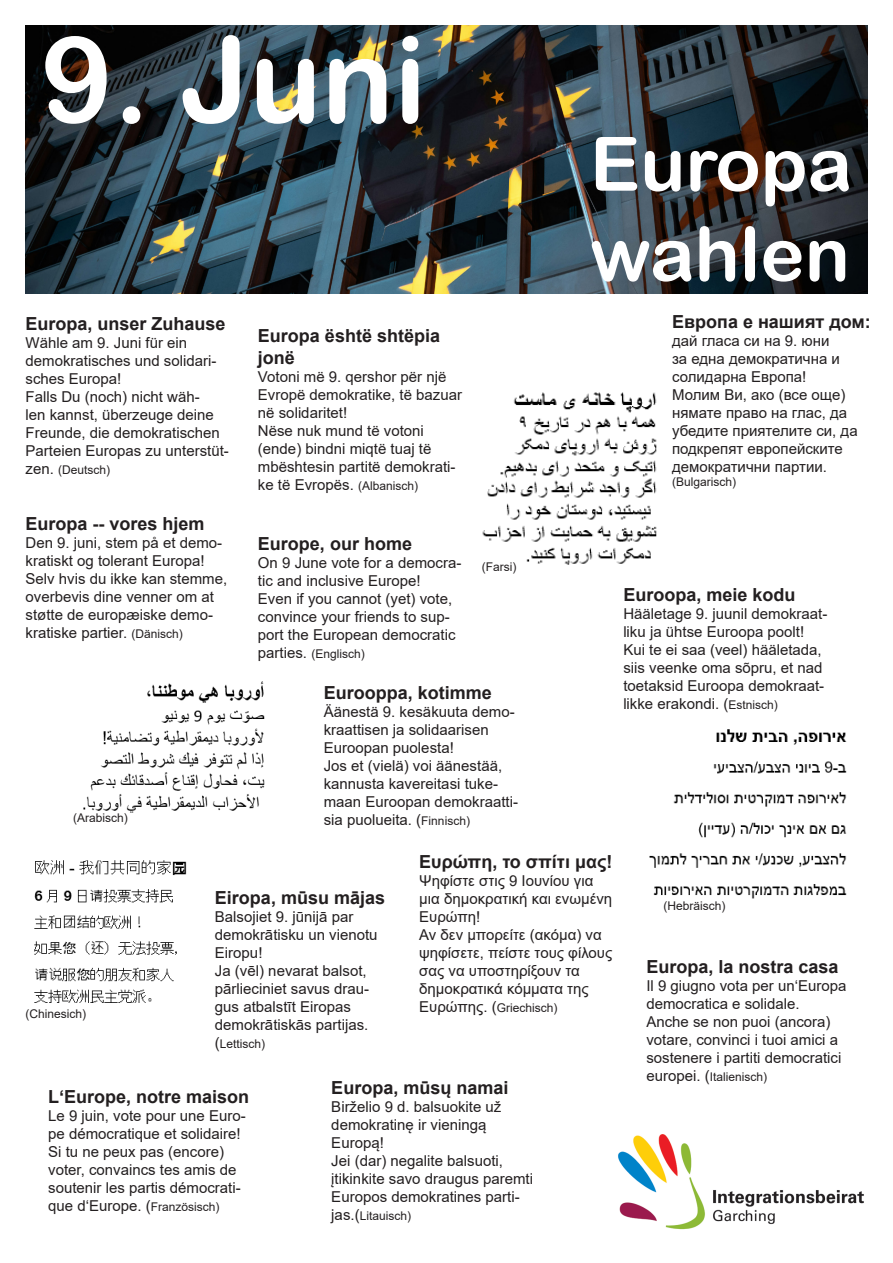
<style>
.page{position:relative;width:893px;height:1263px;background:#fff}
.page>*{position:absolute;margin:0;border:0;box-sizing:border-box;transform-origin:0 0}
.t1{font:120px "Arial Rounded MT Bold";color:#fff}
.t2{font:75px/90px "Arial Rounded MT Bold";color:#fff}
.t3{font:700 18px/21.6px "Arial";color:#231f20}
.t4{font:15px/18px "Arial";color:#231f20}
.t5{font:12px "Arial";color:#231f20}
.s1{font-size:15px}
.s2{font-size:12px}
</style>
<div class="page">
<img style="left:26px;top:26px;width:841px;height:267px">
<img style="left:618px;top:1134px;width:246px;height:96px">
<img style="left:83px;top:681px;width:182px;height:132px">
<img style="left:34px;top:860px;width:153px;height:143px">
<img style="left:482px;top:392px;width:175px;height:173px">
<img style="left:649px;top:729px;width:198px;height:170px">
<h1 class="t1" style="left:41px;top:9px;width:387px">9. Juni</h1>
<p class="t3" style="left:26px;top:313px;width:202px">Europa, unser Zuhause</p>
<p class="t4" style="left:26px;top:334px;width:205px">Wähle am 9. Juni für ein demokratisches und solidari&shy;sches Europa!<br>Falls Du (noch) nicht wäh-<br>len kannst, überzeuge deine<br>Freunde, die demokratischen<br>Parteien Europas zu unterstüt-</p>
<p class="t5" style="left:26px;top:461px;width:86px"><span class="s1">zen.</span> (Deutsch)</p>
<p class="t3" style="left:26px;top:513px;width:181px">Europa -- vores hjem</p>
<p class="t4" style="left:26px;top:533px;width:203px">Den 9. juni, stem på et demo&shy;kratiskt og tolerant Europa!<br>Selv hvis du ikke kan stemme, overbevis dine venner om at støtte de europæiske demo&shy;kratiske partier. <span class="s2">(Dänisch)</span></p>
<p class="t5" style="left:73px;top:809px;width:56px">(Arabisch)</p>
<p class="t3" style="left:258px;top:325px;width:184px">Europa është shtëpia jonë</p>
<p class="t4" style="left:258px;top:367px;width:206px">Votoni më 9. qershor për një<br>Evropë demokratike, të bazuar në solidaritet!<br>Nëse nuk mund të votoni (ende) bindni miqtë tuaj të mbështesin partitë demokrati&shy;ke të Evropës. <span class="s2">(Albanisch)</span></p>
<p class="t3" style="left:258px;top:533px;width:156px">Europe, our home</p>
<p class="t4" style="left:258px;top:554px;width:205px">On 9 June vote for a democra&shy;tic and inclusive Europe!<br>Even if you cannot (yet) vote, convince your friends to sup&shy;port the European democratic</p>
<p class="t5" style="left:258px;top:645px;width:108px"><span class="s1">parties.</span> (Englisch)</p>
<p class="t5" style="left:482px;top:558px;width:36px">(Farsi)</p>
<p class="t3" style="left:324px;top:682px;width:170px">Eurooppa, kotimme</p>
<p class="t4" style="left:324px;top:702px;width:196px">Äänestä 9. kesäkuuta demo&shy;kraattisen ja solidaarisen<br>Euroopan puolesta!<br>Jos et (vielä) voi äänestää, kannusta kavereitasi tuke&shy;maan Euroopan demokraatti&shy;sia puolueita. (<span class="s2">Finnisch)</span></p>
<h2 class="t2" style="left:590px;top:118px;width:264px">Europa wahlen</h2>
<p class="t3" style="left:672px;top:311px;width:200px">Европа е нашият дом:</p>
<p class="t4" style="left:672px;top:331px;width:187px">дай гласа си на 9. юни<br>за една демократична и солидарна Европа!<br>Молим Ви, ако (все още) нямате право на глас, да убедите приятелите си, да подкрепят европейските демократични партии.</p>
<p class="t5" style="left:672px;top:473px;width:66px">(Bulgarisch)</p>
<p class="t3" style="left:623px;top:584px;width:174px">Euroopa, meie kodu</p>
<p class="t4" style="left:623px;top:604px;width:206px">Hääletage 9. juunil demokraat&shy;liku ja ühtse Euroopa poolt!<br>Kui te ei saa (veel) hääletada, siis veenke oma sõpru, et nad toetaksid Euroopa demokraat&shy;likke erakondi. (<span class="s2">Estnisch)</span></p>
<p class="t3" style="left:419px;top:851px;width:195px">Ευρώπη, το σπίτι μας!</p>
<p class="t4" style="left:419px;top:871px;width:195px">Ψηφίστε στις 9 Ιουνίου για μια δημοκρατική και ενωμένη<br>Ευρώπη!<br>Αν δεν μπορείτε (ακόμα) να ψηφίσετε, πείστε τους φίλους σας να υποστηρίξουν τα δημοκρατικά κόμματα της</p>
<p class="t5" style="left:419px;top:999px;width:140px"><span class="s1">Ευρώπης. (</span>Griechisch)</p>
<p class="t3" style="left:215px;top:887px;width:172px">Eiropa, mūsu mājas</p>
<p class="t4" style="left:215px;top:908px;width:164px">Balsojiet 9. jūnijā par demokrātisku un vienotu<br>Eiropu!<br>Ja (vēl) nevarat balsot, pārlieciniet savus drau&shy;gus atbalstīt Eiropas demokrātiskās partijas.</p>
<p class="t5" style="left:215px;top:1035px;width:52px"><span class="s1">(</span>Lettisch)</p>
<p class="t3" style="left:331px;top:1077px;width:179px">Europa, mūsų namai</p>
<p class="t4" style="left:331px;top:1097px;width:203px">Birželio 9 d. balsuokite už demokratinę ir vieningą<br>Europą!<br>Jei (dar) negalite balsuoti, įtikinkite savo draugus paremti<br>Europos demokratines parti-</p>
<p class="t5" style="left:331px;top:1207px;width:81px"><span class="s1">jas.(</span>Litauisch)</p>
<p class="t5" style="left:26px;top:1005px;width:62px">(Chinesich)</p>
<p class="t3" style="left:48px;top:1086px;width:203px">L‘Europe, notre maison</p>
<p class="t4" style="left:48px;top:1106px;width:199px">Le 9 juin, vote pour une Euro&shy;pe démocratique et solidaire!<br>Si tu ne peux pas (encore) voter, convaincs tes amis de soutenir les partis démocrati&shy;que d‘Europe. (<span class="s2">Französisch)</span></p>
<p class="t5" style="left:663px;top:897px;width:64px">(Hebräisch)</p>
<p class="t3" style="left:646px;top:956px;width:194px">Europa, la nostra casa</p>
<p class="t4" style="left:646px;top:976px;width:202px">Il 9 giugno vota per un‘Europa democratica e solidale.<br>Anche se non puoi (ancora) votare, convinci i tuoi amici a sostenere i partiti democratici</p>
<p class="t5" style="left:646px;top:1068px;width:122px"><span class="s1">europei. (</span>Italienisch)</p>
</div>
